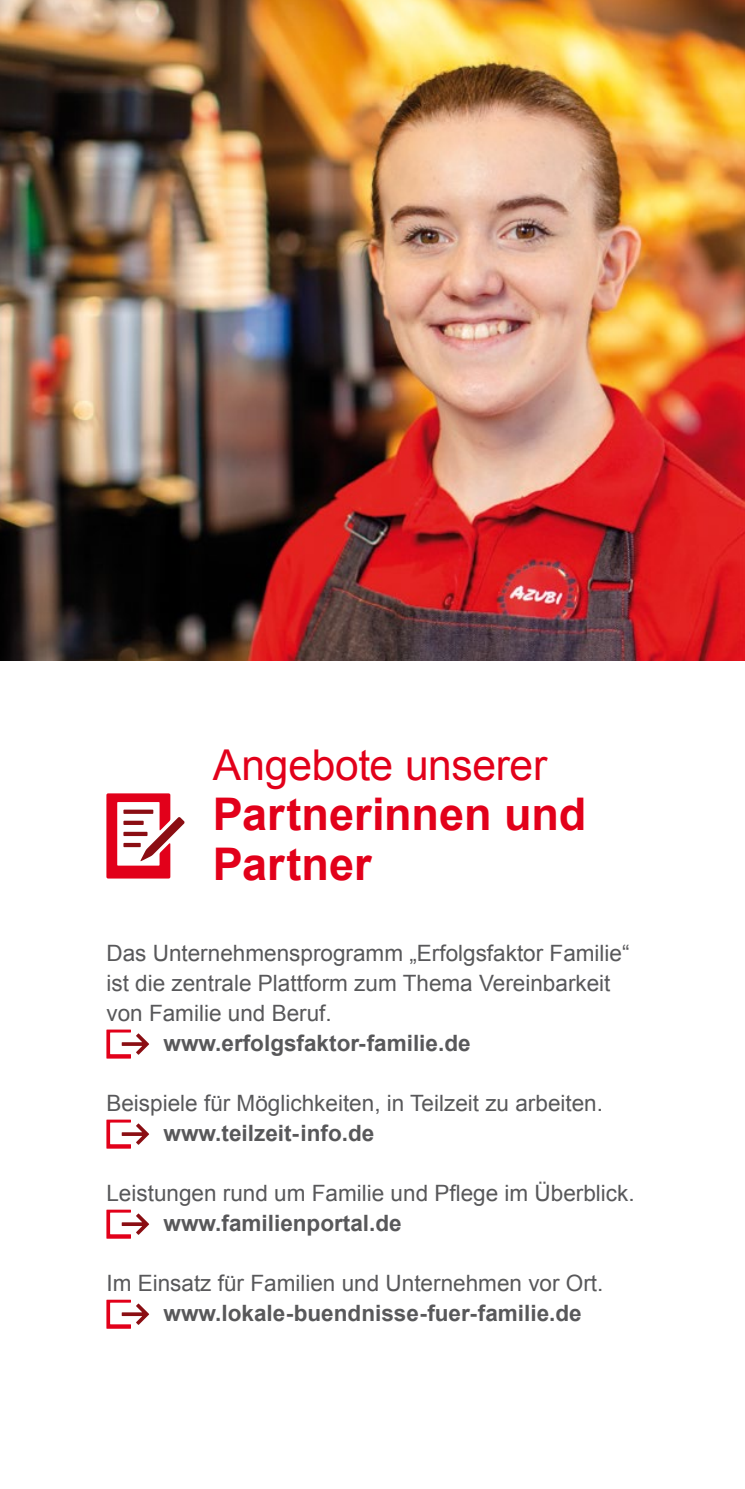
<style>
.page{position:relative;width:745px;height:1489px;background:#fff}
.page>*{position:absolute;margin:0;border:0;box-sizing:border-box;transform-origin:0 0}
.t1{font:700 45px/50px "Arial";color:#e2001a}
.t2{font:42.5px "Arial";letter-spacing:-.005em;color:#e2001a}
.t3{font:22.5px/30px "Arial";color:#58585a}
.t4{font:700 22.5px "Arial";color:#58585a}
.s1{font-weight:700}
</style>
<div class="page">
<img style="left:0;top:0;width:744px;height:660px">
<svg style="left:106px;top:1029px;width:43px;height:29px"></svg>
<svg style="left:106px;top:1119px;width:43px;height:29px"></svg>
<svg style="left:106px;top:1209px;width:43px;height:29px"></svg>
<svg style="left:106px;top:1299px;width:43px;height:29px"></svg>
<svg style="left:106px;top:793px;width:78px;height:85px"></svg>
<h1 class="t2" style="left:213px;top:737px;width:335px">Angebote unserer</h1>
<h1 class="t1" style="left:213px;top:791px;width:374px">Partnerinnen und<br>Partner</h1>
<p class="t3" style="left:106px;top:937px;width:524px">Das Unternehmensprogramm „Erfolgsfaktor Familie“</p>
<p class="t3" style="left:106px;top:967px;width:505px">ist die zentrale Plattform zum Thema Vereinbarkeit</p>
<p class="t3" style="left:106px;top:997px;width:227px">von Familie und Beruf.</p>
<p class="t4" style="left:163px;top:1027px;width:308px">www.erfolgsfaktor-familie.de</p>
<p class="t3" style="left:163px;top:1087px;width:441px;text-indent:-57px">Beispiele für Möglichkeiten, in Teilzeit zu arbeiten. <span class="s1">www.teilzeit-info.de</span></p>
<p class="t3" style="left:163px;top:1177px;width:472px;text-indent:-57px">Leistungen rund um Familie und Pflege im Überblick. <span class="s1">www.familienportal.de</span></p>
<p class="t3" style="left:163px;top:1267px;width:441px;text-indent:-57px">Im Einsatz für Familien und Unternehmen vor Ort. <span class="s1">www.lokale-buendnisse-fuer-familie.de</span></p>
</div>
